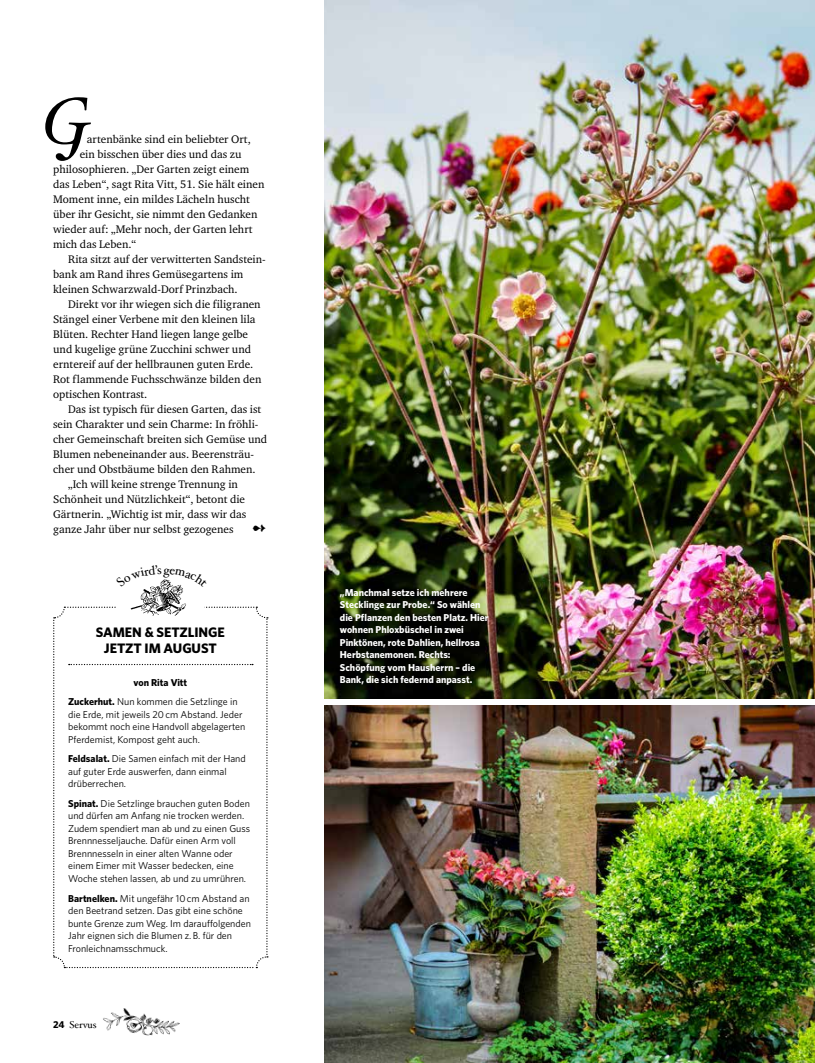
<style>
.page{position:relative;width:815px;height:1063px;background:#fff}
.page>*{position:absolute;margin:0;border:0;box-sizing:border-box;transform-origin:0 0}
.t1{font:italic 65.12px "Hoefler Txt";color:#000}
.t2{font:700 13.75px/16.2px "Whitney";letter-spacing:-.005em;color:#000;text-align:center}
.t3{font:11.25px "Charter ITC";color:#000}
.t4{font:10px/12.5px "Whitney";color:#000}
.t5{font:700 10px/12.5px "Whitney";color:#fff}
.t6{font:10px "Hoefler Txt";letter-spacing:-.005em;color:#000}
.s1{font-weight:700}
.s2{font-family:"Whitney";font-weight:700}
</style>
<div class="page">
<img style="left:325px;top:705px;width:490px;height:358px">
<img style="left:325px;top:0;width:490px;height:698px">
<img style="left:103px;top:1008px;width:77px;height:28px">
<svg style="left:53px;top:607px;width:215px;height:361px"></svg>
<div style="left:117px;top:600px;width:87px;height:16px;background:#fff;border-radius:6px"></div>
<div style="left:116px;top:599px;width:89px;height:18px;border:1px solid #fff;border-radius:6px"></div>
<img style="left:129px;top:587px;width:61px;height:30px">
<svg style="left:151px;top:579px;width:31px;height:8px"></svg>
<h1 class="t1" style="left:42px;top:83px;width:50px">G</h1>
<p class="t3" style="left:87px;top:132px;width:166px">artenbänke sind ein beliebter Ort,</p>
<p class="t3" style="left:80px;top:147px;width:163px">ein bisschen über dies und das zu</p>
<p class="t3" style="left:53px;top:162px;width:198px">philosophieren. „Der Garten zeigt einem</p>
<p class="t3" style="left:53px;top:177px;width:213px">das Leben“, sagt Rita Vitt, 51. Sie hält einen</p>
<p class="t3" style="left:53px;top:192px;width:198px">Moment inne, ein mildes Lächeln huscht</p>
<p class="t3" style="left:53px;top:207px;width:206px">über ihr Gesicht, sie nimmt den Gedanken</p>
<p class="t3" style="left:53px;top:222px;width:201px">wieder auf: „Mehr noch, der Garten lehrt</p>
<p class="t3" style="left:53px;top:237px;width:85px">mich das Leben.“</p>
<p class="t3" style="left:68px;top:252px;width:199px">Rita sitzt auf der verwitterten Sandstein-</p>
<p class="t3" style="left:53px;top:267px;width:192px">bank am Rand ihres Gemüsegartens im</p>
<p class="t3" style="left:53px;top:282px;width:186px">kleinen Schwarzwald-Dorf Prinzbach.</p>
<p class="t3" style="left:68px;top:297px;width:194px">Direkt vor ihr wiegen sich die filigranen</p>
<p class="t3" style="left:53px;top:312px;width:204px">Stängel einer Verbene mit den kleinen lila</p>
<p class="t3" style="left:53px;top:327px;width:196px">Blüten. Rechter Hand liegen lange gelbe</p>
<p class="t3" style="left:53px;top:342px;width:200px">und kugelige grüne Zucchini schwer und</p>
<p class="t3" style="left:53px;top:357px;width:202px">erntereif auf der hellbraunen guten Erde.</p>
<p class="t3" style="left:53px;top:372px;width:210px">Rot flammende Fuchsschwänze bilden den</p>
<p class="t3" style="left:53px;top:387px;width:96px">optischen Kontrast.</p>
<p class="t3" style="left:68px;top:402px;width:195px">Das ist typisch für diesen Garten, das ist</p>
<p class="t3" style="left:53px;top:417px;width:207px">sein Charakter und sein Charme: In fröhli-</p>
<p class="t3" style="left:53px;top:432px;width:216px">cher Gemeinschaft breiten sich Gemüse und</p>
<p class="t3" style="left:53px;top:447px;width:203px">Blumen nebeneinander aus. Beerensträu-</p>
<p class="t3" style="left:53px;top:462px;width:204px">cher und Obstbäume bilden den Rahmen.</p>
<p class="t3" style="left:68px;top:477px;width:171px">„Ich will keine strenge Trennung in</p>
<p class="t3" style="left:53px;top:492px;width:193px">Schönheit und Nützlichkeit“, betont die</p>
<p class="t3" style="left:53px;top:507px;width:195px">Gärtnerin. „Wichtig ist mir, dass wir das</p>
<p class="t3" style="left:53px;top:522px;width:182px">ganze Jahr über nur selbst gezogenes</p>
<p class="t2" style="left:96px;top:624px;width:131px">SAMEN &amp; SETZLINGE<br>JETZT IM AUGUST</p>
<p class="t4" style="left:68px;top:672px;width:171px;line-height:19.6px;text-indent:65px"><span class="s1">von Rita Vitt<br>Zuckerhut.</span> Nun kommen die Setzlinge in</p>
<p class="t4" style="left:68px;top:708px;width:179px">die Erde, mit jeweils 20 cm Abstand. Jeder bekommt noch eine Handvoll abgelagerten<br>Pferdemist, Kompost geht auch.</p>
<p class="t4" style="left:68px;top:752px;width:179px"><span class="s1">Feldsalat.</span> Die Samen einfach mit der Hand auf guter Erde auswerfen, dann einmal drüberrechen.</p>
<p class="t4" style="left:68px;top:797px;width:184px"><span class="s1">Spinat.</span> Die Setzlinge brauchen guten Boden und dürfen am Anfang nie trocken werden.<br>Zudem spendiert man ab und zu einen Guss Brennnesseljauche. Dafür einen Arm voll Brennnesseln in einer alten Wanne oder einem Eimer mit Wasser bedecken, eine Woche stehen lassen, ab und zu umrühren.</p>
<p class="t4" style="left:68px;top:892px;width:184px"><span class="s1">Bartnelken.</span> Mit ungefähr 10 cm Abstand an den Beetrand setzen. Das gibt eine schöne bunte Grenze zum Weg. Im darauffolgenden Jahr eignen sich die Blumen z. B. für den Fronleichnamsschmuck.</p>
<p class="t6" style="left:53px;top:1017px;width:45px"><span class="s2">24</span> Servus</p>
<p class="t5" style="left:340px;top:586px;width:150px">„Manchmal setze ich mehrere<br>Stecklinge zur Probe.“ So wählen die Pflanzen den besten Platz. Hier wohnen Phloxbüschel in zwei<br>Pinktönen, rote Dahlien, hellrosa<br>Herbstanemonen. Rechts:<br>Schöpfung vom Hausherrn – die<br>Bank, die sich federnd anpasst.</p>
</div>
